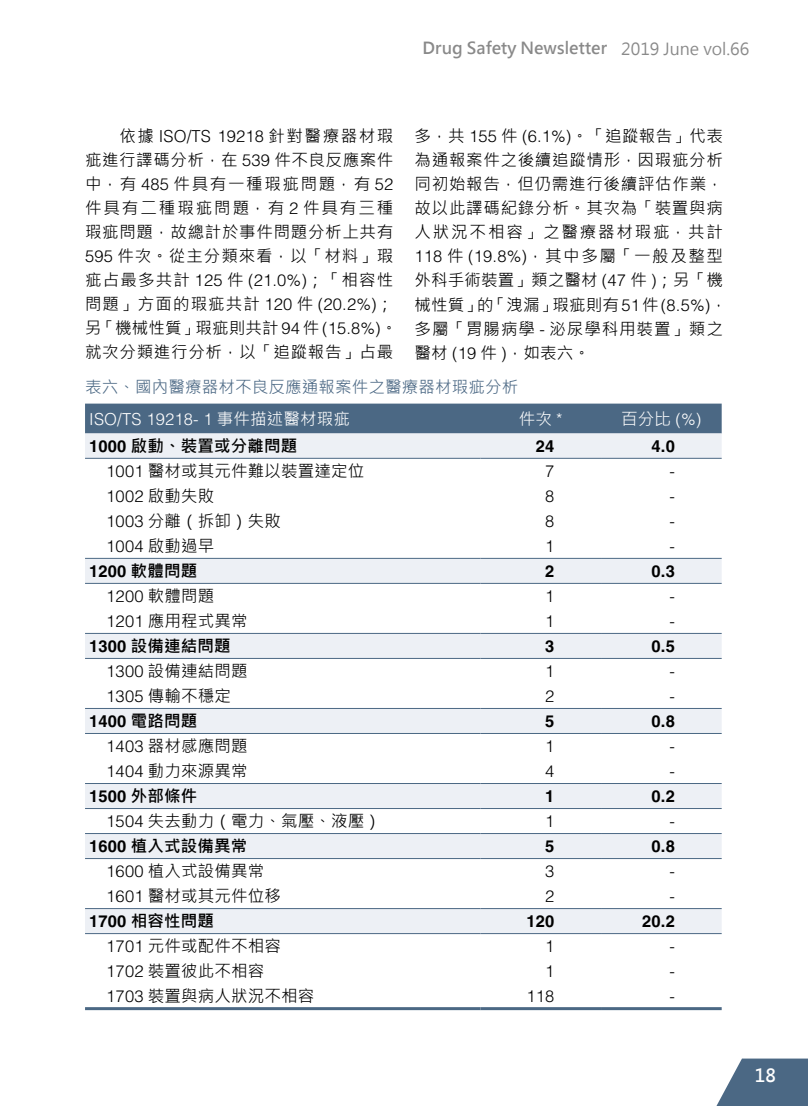
<style>
.page{position:relative;width:808px;height:1106px;background:#fff}
.page>*{position:absolute;margin:0;border:0;box-sizing:border-box;transform-origin:0 0}
.t1{font:700 18px "Microsoft Jheng Hei";color:#fff}
.t2{font:16.5px/24px "Microsoft Jheng Hei";letter-spacing:.04em;color:#000}
.t3{font:16.5px "Microsoft Jheng Hei";letter-spacing:.01em;color:#000}
.t4{font:300 16.5px "Helvetica";letter-spacing:.01em;color:#000}
.t5{font:700 16.5px "Helvetica";letter-spacing:.01em;color:#000}
.t6{font:700 16.5px "Microsoft Jheng Hei";letter-spacing:.01em;color:#000}
.t7{font:700 16.5px "Microsoft Jheng Hei";color:#898989}
.t8{font:16.5px "Microsoft Jheng Hei";letter-spacing:.01em;color:#4b6884}
.t9{font:300 16.5px "Helvetica";letter-spacing:.01em;color:#fff}
.t10{font:16.5px "Microsoft Jheng Hei";color:#fff}
.s1{font-weight:400}
.s2{font-family:"Microsoft Jheng Hei";font-weight:400}
.s3{font-family:"Helvetica";font-weight:300}
.s4{font-family:"Helvetica"}
.s5{font-family:"Microsoft Jheng Hei"}
</style>
<div class="page">
<svg style="left:716px;top:1058px;width:92px;height:48px;background:#667f96"></svg>
<div style="left:85px;top:403px;width:637px;height:30px;background:#4b6884"></div>
<svg style="left:85px;top:433px;width:637px;height:500px"></svg>
<hr style="left:85px;top:458px;width:395px;height:1px;background:#4b6884">
<hr style="left:480px;top:458px;width:121px;height:1px;background:#4b6884">
<hr style="left:601px;top:458px;width:121px;height:1px;background:#4b6884">
<hr style="left:85px;top:558px;width:395px;height:1px;background:#4b6884">
<hr style="left:480px;top:558px;width:121px;height:1px;background:#4b6884">
<hr style="left:601px;top:558px;width:121px;height:1px;background:#4b6884">
<hr style="left:85px;top:583px;width:395px;height:1px;background:#4b6884">
<hr style="left:480px;top:583px;width:121px;height:1px;background:#4b6884">
<hr style="left:601px;top:583px;width:121px;height:1px;background:#4b6884">
<hr style="left:85px;top:633px;width:395px;height:1px;background:#4b6884">
<hr style="left:480px;top:633px;width:121px;height:1px;background:#4b6884">
<hr style="left:601px;top:633px;width:121px;height:1px;background:#4b6884">
<hr style="left:85px;top:658px;width:395px;height:1px;background:#4b6884">
<hr style="left:480px;top:658px;width:121px;height:1px;background:#4b6884">
<hr style="left:601px;top:658px;width:121px;height:1px;background:#4b6884">
<hr style="left:85px;top:708px;width:395px;height:1px;background:#4b6884">
<hr style="left:480px;top:708px;width:121px;height:1px;background:#4b6884">
<hr style="left:601px;top:708px;width:121px;height:1px;background:#4b6884">
<hr style="left:85px;top:733px;width:395px;height:1px;background:#4b6884">
<hr style="left:480px;top:733px;width:121px;height:1px;background:#4b6884">
<hr style="left:601px;top:733px;width:121px;height:1px;background:#4b6884">
<hr style="left:85px;top:783px;width:395px;height:1px;background:#4b6884">
<hr style="left:480px;top:783px;width:121px;height:1px;background:#4b6884">
<hr style="left:601px;top:783px;width:121px;height:1px;background:#4b6884">
<hr style="left:85px;top:908px;width:395px;height:1px;background:#4b6884">
<hr style="left:480px;top:908px;width:121px;height:1px;background:#4b6884">
<hr style="left:601px;top:908px;width:121px;height:1px;background:#4b6884">
<hr style="left:85px;top:933px;width:395px;height:1px;background:#4b6884">
<hr style="left:480px;top:933px;width:121px;height:1px;background:#4b6884">
<hr style="left:601px;top:933px;width:121px;height:1px;background:#4b6884">
<hr style="left:85px;top:808px;width:395px;height:1px;background:#4b6884">
<hr style="left:480px;top:808px;width:121px;height:1px;background:#4b6884">
<hr style="left:601px;top:808px;width:121px;height:1px;background:#4b6884">
<hr style="left:85px;top:1007px;width:395px;height:3px;background:#4b6884">
<hr style="left:480px;top:1007px;width:121px;height:3px;background:#4b6884">
<hr style="left:601px;top:1007px;width:121px;height:3px;background:#4b6884">
<hr style="left:85px;top:833px;width:395px;height:1px;background:#4b6884">
<hr style="left:480px;top:833px;width:121px;height:1px;background:#4b6884">
<hr style="left:601px;top:833px;width:121px;height:1px;background:#4b6884">
<hr style="left:85px;top:858px;width:395px;height:1px;background:#4b6884">
<hr style="left:480px;top:858px;width:121px;height:1px;background:#4b6884">
<hr style="left:601px;top:858px;width:121px;height:1px;background:#4b6884">
<p class="t7" style="left:422px;top:38px;width:328px">Drug Safety Newsletter <span class="s1">2019 June vol.66</span></p>
<p class="t4" style="left:120px;top:126px;width:275px"><span class="s2">依據</span> ISO/TS 19218 <span class="s2">針對醫療器材瑕</span></p>
<p class="t2" style="left:85px;top:148px;width:314px">疵進行譯碼分析，在 <span class="s3">539</span> 件不良反應案件中，有 <span class="s3">485</span> 件具有一種瑕疵問題，有 <span class="s3">52</span>件具有二種瑕疵問題，有 <span class="s3">2</span> 件具有三種瑕疵問題，故總計於事件問題分析上共有<br><span class="s3">595</span> 件次。從主分類來看，以「材料」瑕疵占最多共計 <span class="s3">125</span> 件 <span class="s3">(21.0%)</span>；「相容性問題」方面的瑕疵共計 <span class="s3">120</span> 件 <span class="s3">(20.2%)</span>；另「機械性質」瑕疵則共計 <span class="s3">94</span> 件 <span class="s3">(15.8%)</span>。就次分類進行分析，以「追蹤報告」占最</p>
<p class="t2" style="left:415px;top:124px;width:314px">多，共 <span class="s3">155</span> 件 <span class="s3">(6.1%)</span>。「追蹤報告」代表為通報案件之後續追蹤情形，因瑕疵分析同初始報告，但仍需進行後續評估作業，故以此譯碼紀錄分析。其次為「裝置與病人狀況不相容」之醫療器材瑕疵，共計<br><span class="s3">118</span> 件 <span class="s3">(19.8%)</span>，其中多屬「一般及整型外科手術裝置」類之醫材 <span class="s3">(47</span> 件 <span class="s3">)</span>；另「機械性質」的「洩漏」瑕疵則有<span class="s3">51</span>件<span class="s3">(8.5%)</span>，多屬「胃腸病學 <span class="s3">-</span> 泌尿學科用裝置」類之醫材 <span class="s3">(19</span> 件 <span class="s3">)</span>，如表六。</p>
<p class="t8" style="left:85px;top:377px;width:435px">表六、國內醫療器材不良反應通報案件之醫療器材瑕疵分析</p>
<p class="t9" style="left:89px;top:409px;width:262px">ISO/TS 19218- 1 <span class="s2">事件描述醫材瑕疵</span></p>
<p class="t10" style="left:519px;top:408px;width:45px">件次 <span class="s3">*</span></p>
<p class="t10" style="left:621px;top:408px;width:82px">百分比 <span class="s3">(%)</span></p>
<p class="t6" style="left:89px;top:436px;width:209px"><span class="s4">1000</span> 啟動、裝置或分離問題</p>
<p class="t5" style="left:536px;top:436px;width:20px">24</p>
<p class="t5" style="left:652px;top:436px;width:25px">4.0</p>
<p class="t3" style="left:106px;top:461px;width:259px"><span class="s3">1001</span> 醫材或其元件難以裝置達定位</p>
<p class="t4" style="left:545px;top:461px;width:11px">7</p>
<p class="t4" style="left:669px;top:461px;width:7px">-</p>
<p class="t4" style="left:106px;top:486px;width:109px">1002 <span class="s2">啟動失敗</span></p>
<p class="t4" style="left:545px;top:486px;width:11px">8</p>
<p class="t4" style="left:669px;top:486px;width:7px">-</p>
<p class="t2" style="left:106px;top:509px;width:176px"><span class="s3">1003</span> 分離（拆卸）失敗</p>
<p class="t4" style="left:545px;top:511px;width:11px">8</p>
<p class="t4" style="left:669px;top:511px;width:7px">-</p>
<p class="t4" style="left:106px;top:536px;width:109px">1004 <span class="s2">啟動過早</span></p>
<p class="t4" style="left:545px;top:536px;width:11px">1</p>
<p class="t4" style="left:669px;top:536px;width:7px">-</p>
<p class="t5" style="left:89px;top:561px;width:109px">1200 <span class="s5">軟體問題</span></p>
<p class="t5" style="left:545px;top:561px;width:11px">2</p>
<p class="t5" style="left:652px;top:561px;width:25px">0.3</p>
<p class="t4" style="left:106px;top:586px;width:109px">1200 <span class="s2">軟體問題</span></p>
<p class="t4" style="left:545px;top:586px;width:11px">1</p>
<p class="t4" style="left:669px;top:586px;width:7px">-</p>
<p class="t2" style="left:106px;top:609px;width:143px"><span class="s3">1201</span> 應用程式異常</p>
<p class="t4" style="left:545px;top:611px;width:11px">1</p>
<p class="t4" style="left:669px;top:611px;width:7px">-</p>
<p class="t6" style="left:89px;top:636px;width:143px"><span class="s4">1300</span> 設備連結問題</p>
<p class="t5" style="left:545px;top:636px;width:11px">3</p>
<p class="t5" style="left:652px;top:636px;width:25px">0.5</p>
<p class="t2" style="left:106px;top:659px;width:143px"><span class="s3">1300</span> 設備連結問題</p>
<p class="t4" style="left:545px;top:661px;width:11px">1</p>
<p class="t4" style="left:669px;top:661px;width:7px">-</p>
<p class="t2" style="left:106px;top:684px;width:126px"><span class="s3">1305</span> 傳輸不穩定</p>
<p class="t4" style="left:545px;top:686px;width:11px">2</p>
<p class="t4" style="left:669px;top:686px;width:7px">-</p>
<p class="t5" style="left:89px;top:711px;width:109px">1400 <span class="s5">電路問題</span></p>
<p class="t5" style="left:545px;top:711px;width:11px">5</p>
<p class="t5" style="left:652px;top:711px;width:25px">0.8</p>
<p class="t2" style="left:106px;top:734px;width:143px"><span class="s3">1403</span> 器材感應問題</p>
<p class="t4" style="left:545px;top:736px;width:11px">1</p>
<p class="t4" style="left:669px;top:736px;width:7px">-</p>
<p class="t2" style="left:106px;top:759px;width:143px"><span class="s3">1404</span> 動力來源異常</p>
<p class="t4" style="left:545px;top:761px;width:11px">4</p>
<p class="t4" style="left:669px;top:761px;width:7px">-</p>
<p class="t5" style="left:89px;top:786px;width:109px">1500 <span class="s5">外部條件</span></p>
<p class="t5" style="left:545px;top:786px;width:11px">1</p>
<p class="t5" style="left:652px;top:786px;width:25px">0.2</p>
<p class="t3" style="left:106px;top:811px;width:276px"><span class="s3">1504</span> 失去動力（電力、氣壓、液壓）</p>
<p class="t4" style="left:545px;top:811px;width:11px">1</p>
<p class="t4" style="left:669px;top:811px;width:7px">-</p>
<p class="t6" style="left:89px;top:836px;width:159px"><span class="s4">1600</span> 植入式設備異常</p>
<p class="t5" style="left:545px;top:836px;width:11px">5</p>
<p class="t5" style="left:652px;top:836px;width:25px">0.8</p>
<p class="t3" style="left:106px;top:861px;width:159px"><span class="s3">1600</span> 植入式設備異常</p>
<p class="t4" style="left:545px;top:861px;width:11px">3</p>
<p class="t4" style="left:669px;top:861px;width:7px">-</p>
<p class="t3" style="left:106px;top:886px;width:176px"><span class="s3">1601</span> 醫材或其元件位移</p>
<p class="t4" style="left:545px;top:886px;width:11px">2</p>
<p class="t4" style="left:669px;top:886px;width:7px">-</p>
<p class="t6" style="left:89px;top:911px;width:126px"><span class="s4">1700</span> 相容性問題</p>
<p class="t5" style="left:526px;top:911px;width:29px">120</p>
<p class="t5" style="left:642px;top:911px;width:34px">20.2</p>
<p class="t3" style="left:106px;top:936px;width:176px"><span class="s3">1701</span> 元件或配件不相容</p>
<p class="t4" style="left:545px;top:936px;width:11px">1</p>
<p class="t4" style="left:669px;top:936px;width:7px">-</p>
<p class="t3" style="left:106px;top:961px;width:159px"><span class="s3">1702</span> 裝置彼此不相容</p>
<p class="t4" style="left:545px;top:961px;width:11px">1</p>
<p class="t4" style="left:669px;top:961px;width:7px">-</p>
<p class="t3" style="left:106px;top:986px;width:209px"><span class="s3">1703</span> 裝置與病人狀況不相容</p>
<p class="t4" style="left:526px;top:986px;width:29px">118</p>
<p class="t4" style="left:669px;top:986px;width:7px">-</p>
<p class="t1" style="left:755px;top:1063px;width:23px">18</p>
</div>
